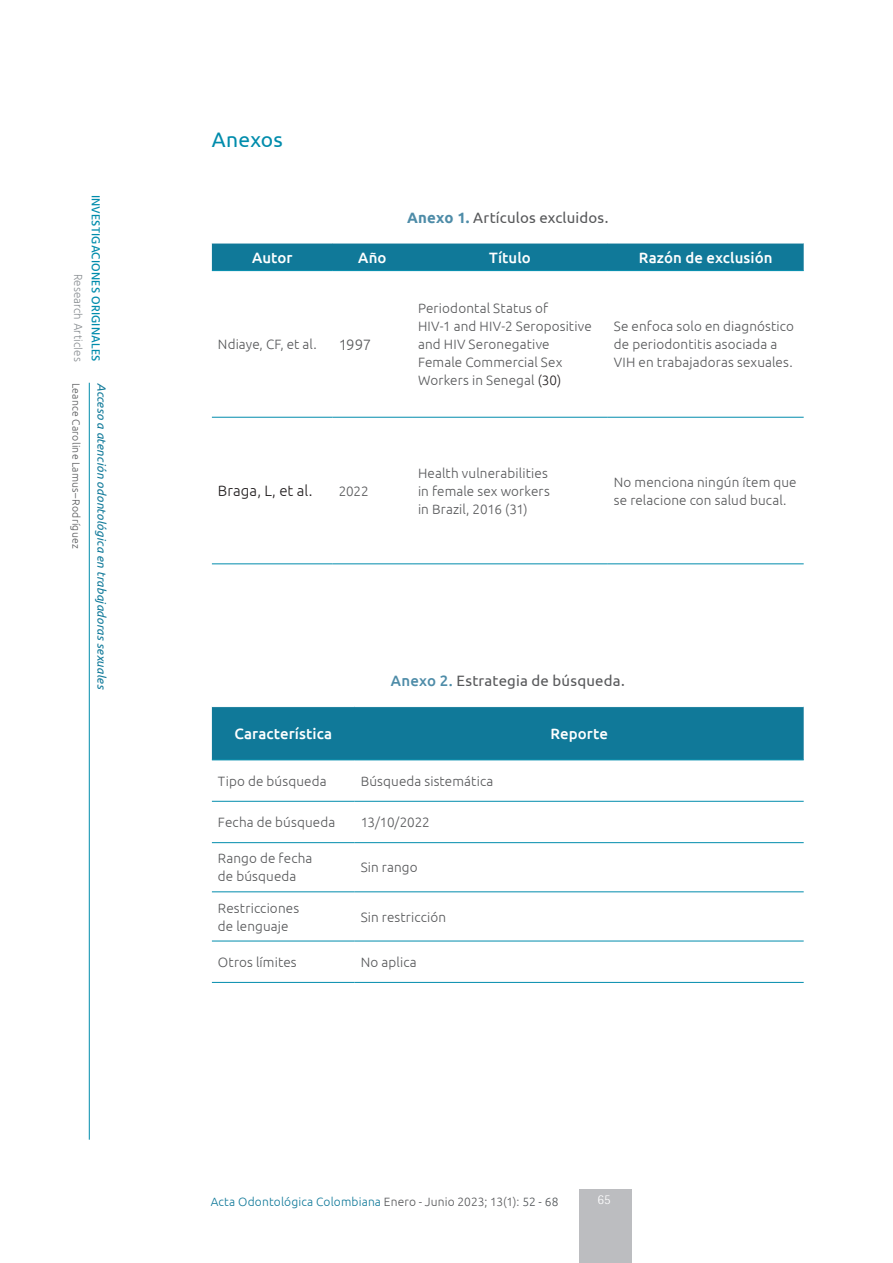
<style>
.page{position:relative;width:893px;height:1263px;background:#fff}
.page>*{position:absolute;margin:0;border:0;box-sizing:border-box;transform-origin:0 0}
.t1{font:21px "Ubuntu";letter-spacing:.005em;color:#008cac}
.t2{font:15px "Ubuntu";letter-spacing:.01em;color:#57585a}
.t3{font:500 15px "Ubuntu";letter-spacing:.005em;color:#fff}
.t4{font:300 15px "Ubuntu";letter-spacing:.005em;color:#231f20}
.t5{font:300 15px "Ubuntu";color:#57585a}
.t6{font:300 13.5px/18px "Ubuntu";letter-spacing:.01em;color:#57585a}
.t7{font:300 13.5px "Rotis Semi Sans Std";color:#fff}
.t8{font:300 12px "Ubuntu";letter-spacing:.015em;color:#107999}
.t9{font:italic 12px "Ubuntu";letter-spacing:.015em;color:#107999}
.t10{font:500 12px "Hind";letter-spacing:.015em;color:#008cac}
.t11{font:300 12px "Hind";letter-spacing:.01em;color:#898e92}
.t12{font:300 10.5px "Ubuntu";letter-spacing:.02em;color:#57585a}
.s1{font-weight:700;color:#4e8ca8}
.s2{color:#231f20}
.s3{font-weight:500;color:#4e8ca8}
.s4{color:#57585a}
.s5{color:#6a6b6e}
.s6{color:#505457}
</style>
<div class="page">
<hr style="left:89px;top:383px;width:1px;height:757px;background:#008cac">
<div style="left:580px;top:1189px;width:52px;height:74px;background:#bcbdc0"></div>
<div style="left:212px;top:244px;width:592px;height:26px;background:#107999"></div>
<hr style="left:212px;top:417px;width:121px;height:1px;background:#008cac">
<hr style="left:333px;top:417px;width:79px;height:1px;background:#008cac">
<hr style="left:412px;top:417px;width:196px;height:1px;background:#008cac">
<hr style="left:608px;top:417px;width:196px;height:1px;background:#008cac">
<hr style="left:212px;top:270px;width:121px;height:1px;background:#008cac">
<hr style="left:333px;top:270px;width:79px;height:1px;background:#008cac">
<hr style="left:412px;top:270px;width:196px;height:1px;background:#008cac">
<hr style="left:608px;top:270px;width:196px;height:1px;background:#008cac">
<hr style="left:212px;top:563px;width:121px;height:1px;background:#008cac">
<hr style="left:333px;top:563px;width:79px;height:1px;background:#008cac">
<hr style="left:412px;top:563px;width:196px;height:1px;background:#008cac">
<hr style="left:608px;top:563px;width:196px;height:1px;background:#008cac">
<div style="left:212px;top:707px;width:592px;height:52px;background:#107999"></div>
<hr style="left:212px;top:801px;width:143px;height:1px;background:#008cac">
<hr style="left:355px;top:801px;width:449px;height:1px;background:#008cac">
<hr style="left:212px;top:842px;width:143px;height:1px;background:#008cac">
<hr style="left:355px;top:842px;width:449px;height:1px;background:#008cac">
<hr style="left:212px;top:891px;width:143px;height:1px;background:#008cac">
<hr style="left:355px;top:891px;width:449px;height:1px;background:#008cac">
<hr style="left:212px;top:941px;width:143px;height:1px;background:#008cac">
<hr style="left:355px;top:941px;width:449px;height:1px;background:#008cac">
<hr style="left:212px;top:759px;width:143px;height:1px;background:#008cac">
<hr style="left:212px;top:982px;width:143px;height:1px;background:#008cac">
<hr style="left:355px;top:759px;width:449px;height:1px;background:#008cac">
<hr style="left:355px;top:982px;width:449px;height:1px;background:#008cac">
<p class="t11" style="left:85px;top:274px;width:89px;rotate:90deg">Research Articles</p>
<p class="t10" style="left:103px;top:195px;width:168px;rotate:90deg">INVESTIGACIONES ORIGINALES</p>
<p class="t12" style="left:82px;top:383px;width:167px;rotate:90deg">Leance Caroline Lamus–Rodríguez</p>
<p class="t9" style="left:109px;top:383px;width:308px;rotate:90deg">Acceso a atención odontológica en trabajadoras sexuales</p>
<h1 class="t1" style="left:212px;top:127px;width:72px">Anexos</h1>
<p class="t2" style="left:407px;top:209px;width:203px"><span class="s1">Anexo 1.</span> Artículos excluidos.</p>
<p class="t3" style="left:252px;top:249px;width:42px">Autor</p>
<p class="t3" style="left:358px;top:249px;width:30px">Año</p>
<p class="t3" style="left:489px;top:249px;width:43px">Título</p>
<p class="t3" style="left:639px;top:249px;width:135px">Razón de exclusión</p>
<p class="t6" style="left:218px;top:335px;width:100px">Ndiaye, CF, et al.</p>
<p class="t5" style="left:339px;top:336px;width:34px">1997</p>
<p class="t4" style="left:218px;top:482px;width:96px">Braga, L, et al.</p>
<p class="t6" style="left:339px;top:482px;width:32px">2022</p>
<p class="t6" style="left:418px;top:299px;width:175px">Periodontal Status of<br>HIV-1 and HIV-2 Seropositive and HIV Seronegative<br>Female Commercial Sex<br>Workers in Senegal <span class="s2">(30)</span></p>
<p class="t6" style="left:614px;top:317px;width:182px">Se enfoca solo en diagnóstico de periodontitis asociada a<br>VIH en trabajadoras sexuales.</p>
<p class="t6" style="left:418px;top:464px;width:133px">Health vulnerabilities in female sex workers in Brazil, 2016 (31)</p>
<p class="t6" style="left:614px;top:473px;width:184px">No menciona ningún ítem que se relacione con salud bucal.</p>
<p class="t2" style="left:391px;top:672px;width:235px"><span class="s3">Anexo 2.</span> Estrategia de búsqueda.</p>
<p class="t3" style="left:234px;top:725px;width:99px">Característica</p>
<p class="t3" style="left:550px;top:725px;width:59px">Reporte</p>
<p class="t6" style="left:218px;top:772px;width:110px">Tipo de búsqueda</p>
<p class="t6" style="left:361px;top:772px;width:134px">Búsqueda sistemática</p>
<p class="t6" style="left:218px;top:813px;width:119px">Fecha de búsqueda</p>
<p class="t6" style="left:361px;top:813px;width:71px">13/10/2022</p>
<p class="t6" style="left:218px;top:849px;width:96px">Rango de fecha de búsqueda</p>
<p class="t6" style="left:361px;top:858px;width:58px">Sin rango</p>
<p class="t6" style="left:218px;top:899px;width:83px">Restricciones de lenguaje</p>
<p class="t6" style="left:361px;top:908px;width:87px">Sin restricción</p>
<p class="t6" style="left:218px;top:953px;width:80px">Otros límites</p>
<p class="t6" style="left:361px;top:953px;width:58px">No aplica</p>
<p class="t8" style="left:211px;top:1195px;width:349px">Acta Odontológica Colombiana <span class="s4">Enero - Junio 2023; 13(1)</span><span class="s5">:</span> <span class="s6">52 - 68</span></p>
<p class="t7" style="left:597px;top:1192px;width:15px">65</p>
</div>
